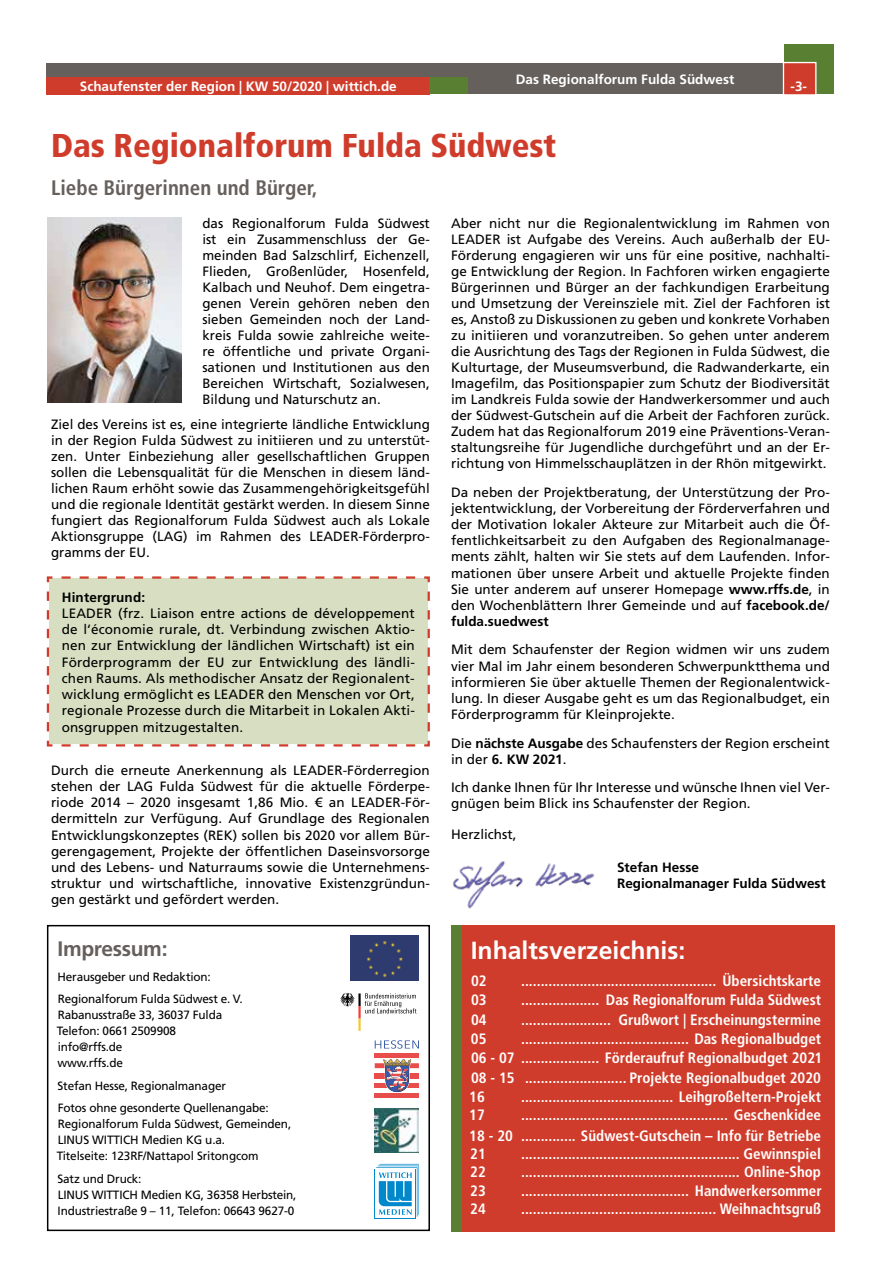
<style>
.page{position:relative;width:881px;height:1263px;background:#fff}
.page>*{position:absolute;margin:0;border:0;box-sizing:border-box;transform-origin:0 0}
.t1{font:900 condensed 33px "Frutiger LT";color:#d03c2b}
.t2{font:700 24.75px "Frutiger LT";color:#fff}
.t3{font:700 condensed 21px "Frutiger LT";color:#66605c}
.t4{font:700 21px "Frutiger LT";letter-spacing:-.015em;color:#66605c}
.t5{font:700 condensed 15px/18.9px "Frutiger LT";color:#fff;text-align:right}
.t6{font:13.5px/16px "Frutiger LT";color:#000;text-align:justify}
.t7{font:700 13.5px "Frutiger LT";color:#fff}
.t8{font:700 13.5px/16.2px "Frutiger LT";color:#000}
.t9{font:12px/16px "Frutiger LT";letter-spacing:-.015em;color:#000}
.s1{font-weight:700}
</style>
<div class="page">
<div style="left:47px;top:63px;width:786px;height:31px;background:#66605c"></div>
<div style="left:784px;top:44px;width:49px;height:50px;background:#587f32"></div>
<div style="left:782px;top:62px;width:34px;height:34px;background:#d03c2b;border:1px solid #fff"></div>
<div style="left:47px;top:77px;width:382px;height:17px;background:#d03c2b"></div>
<div style="left:429px;top:77px;width:38px;height:17px;background:#587f32"></div>
<div style="left:461px;top:925px;width:373px;height:306px;background:#d03c2b"></div>
<div style="left:451px;top:925px;width:10px;height:306px;background:#587f32"></div>
<div style="left:47px;top:925px;width:383px;height:306px;border:2px solid #000"></div>
<div style="left:374px;top:1053px;width:45px;height:5px;background:#e84d4c"></div>
<div style="left:374px;top:1063px;width:45px;height:5px;background:#e84d4c"></div>
<div style="left:374px;top:1073px;width:45px;height:5px;background:#e84d4c"></div>
<div style="left:374px;top:1083px;width:45px;height:5px;background:#e84d4c"></div>
<hr style="left:374px;top:1093px;width:45px;height:4px;background:#e84d4c">
<svg style="left:382px;top:1059px;width:29px;height:34px"></svg>
<svg style="left:374px;top:1040px;width:45px;height:9px"></svg>
<div style="left:350px;top:936px;width:68px;height:45px;background:#2e3b6f"></div>
<img style="left:374px;top:1109px;width:44px;height:44px">
<svg style="left:340px;top:993px;width:76px;height:38px"></svg>
<div style="left:374px;top:1169px;width:41px;height:49px;background:#0088ca"></div>
<div style="left:375px;top:1169px;width:40px;height:49px;background:#fff"></div>
<svg style="left:376px;top:1164px;width:42px;height:53px"></svg>
<img style="left:453px;top:861px;width:142px;height:48px">
<img style="left:47px;top:218px;width:134px;height:185px">
<svg style="left:46px;top:576px;width:384px;height:171px;background:#daddc2"></svg>
<p class="t7" style="left:515px;top:71px;width:220px">Das Regionalforum Fulda Südwest</p>
<p class="t7" style="left:80px;top:78px;width:318px">Schaufenster der Region | KW 50/2020 | wittich.de</p>
<p class="t7" style="left:790px;top:79px;width:18px">-3-</p>
<h1 class="t1" style="left:51px;top:125px;width:506px">Das Regionalforum Fulda Südwest</h1>
<h3 class="t3" style="left:51px;top:175px;width:268px">Liebe Bürgerinnen und Bürger,</h3>
<p class="t6" style="left:202px;top:215px;width:229px">das Regionalforum Fulda Südwest ist ein Zusammenschluss der Ge&shy;meinden Bad Salzschlirf, Eichenzell, Flieden, Großenlüder, Hosenfeld, Kalbach und Neuhof. Dem eingetra&shy;genen Verein gehören neben den sieben Gemeinden noch der Land&shy;kreis Fulda sowie zahlreiche weite&shy;re öffentliche und private Organi&shy;sationen und Institutionen aus den Bereichen Wirtschaft, Sozialwesen, Bildung und Naturschutz an.</p>
<p class="t6" style="left:51px;top:416px;width:380px">Ziel des Vereins ist es, eine integrierte ländliche Entwicklung in der Region Fulda Südwest zu initiieren und zu unterstüt&shy;zen. Unter Einbeziehung aller gesellschaftlichen Gruppen sollen die Lebensqualität für die Menschen in diesem länd&shy;lichen Raum erhöht sowie das Zusammengehörigkeitsgefühl und die regionale Identität gestärkt werden. In diesem Sinne fungiert das Regionalforum Fulda Südwest auch als Lokale Aktionsgruppe (LAG) im Rahmen des LEADER-Förderpro&shy;gramms der EU.</p>
<p class="t6" style="left:451px;top:215px;width:380px">Aber nicht nur die Regionalentwicklung im Rahmen von LEADER ist Aufgabe des Vereins. Auch außerhalb der EU-Förderung engagieren wir uns für eine positive, nachhalti&shy;ge Entwicklung der Region. In Fachforen wirken engagierte Bürgerinnen und Bürger an der fachkundigen Erarbeitung und Umsetzung der Vereinsziele mit. Ziel der Fachforen ist es, Anstoß zu Diskussionen zu geben und konkrete Vorhaben zu initiieren und voranzutreiben. So gehen unter anderem die Ausrichtung des Tags der Regionen in Fulda Südwest, die Kulturtage, der Museumsverbund, die Radwanderkarte, ein Imagefilm, das Positionspapier zum Schutz der Biodiversität im Landkreis Fulda sowie der Handwerkersommer und auch der Südwest-Gutschein auf die Arbeit der Fachforen zurück.<br>Zudem hat das Regionalforum 2019 eine Präventions-Veran&shy;staltungsreihe für Jugendliche durchgeführt und an der Er&shy;richtung von Himmelsschauplätzen in der Rhön mitgewirkt.</p>
<p class="t6" style="left:451px;top:485px;width:380px">Da neben der Projektberatung, der Unterstützung der Pro&shy;jektentwicklung, der Vorbereitung der Förderverfahren und der Motivation lokaler Akteure zur Mitarbeit auch die Öf&shy;fentlichkeitsarbeit zu den Aufgaben des Regionalmanage&shy;ments zählt, halten wir Sie stets auf dem Laufenden. Infor&shy;mationen über unsere Arbeit und aktuelle Projekte finden Sie unter anderem auf unserer Homepage <span class="s1">www.rffs.de</span>, in den Wochenblättern Ihrer Gemeinde und auf <span class="s1">facebook.de/ fulda.suedwest</span></p>
<p class="t6" style="left:451px;top:642px;width:380px">Mit dem Schaufenster der Region widmen wir uns zudem vier Mal im Jahr einem besonderen Schwerpunktthema und informieren Sie über aktuelle Themen der Regionalentwick&shy;lung. In dieser Ausgabe geht es um das Regionalbudget, ein Förderprogramm für Kleinprojekte.</p>
<p class="t6" style="left:451px;top:735px;width:380px">Die <span class="s1">nächste Ausgabe</span> des Schaufensters der Region erscheint in der <span class="s1">6. KW 2021</span>.</p>
<p class="t6" style="left:451px;top:780px;width:380px">Ich danke Ihnen für Ihr Interesse und wünsche Ihnen viel Ver&shy;gnügen beim Blick ins Schaufenster der Region.</p>
<p class="t6" style="left:451px;top:827px;width:67px">Herzlichst,</p>
<p class="t8" style="left:62px;top:589px;width:85px">Hintergrund:</p>
<p class="t6" style="left:62px;top:605px;width:354px">LEADER (frz. Liaison entre actions de développement de l‘économie rurale, dt. Verbindung zwischen Aktio&shy;nen zur Entwicklung der ländlichen Wirtschaft) ist ein Förderprogramm der EU zur Entwicklung des ländli&shy;chen Raums. Als methodischer Ansatz der Regionalent&shy;wicklung ermöglicht es LEADER den Menschen vor Ort, regionale Prozesse durch die Mitarbeit in Lokalen Akti&shy;onsgruppen mitzugestalten.</p>
<p class="t6" style="left:51px;top:763px;width:380px">Durch die erneute Anerkennung als LEADER-Förderregion stehen der LAG Fulda Südwest für die aktuelle Förderpe&shy;riode 2014 – 2020 insgesamt 1,86 Mio. € an LEADER-För&shy;dermitteln zur Verfügung. Auf Grundlage des Regionalen Entwicklungskonzeptes (REK) sollen bis 2020 vor allem Bür&shy;gerengagement, Projekte der öffentlichen Daseinsvorsorge und des Lebens- und Naturraums sowie die Unternehmens&shy;struktur und wirtschaftliche, innovative Existenzgründun&shy;gen gestärkt und gefördert werden.</p>
<p class="t8" style="left:617px;top:859px;width:210px">Stefan Hesse<br>Regionalmanager Fulda Südwest</p>
<h3 class="t4" style="left:57px;top:936px;width:111px">Impressum:</h3>
<p class="t9" style="left:58px;top:965px;width:186px;line-height:22.5px">Herausgeber und Redaktion:<br>Regionalforum Fulda Südwest e. V.</p>
<p class="t9" style="left:57px;top:1007px;width:167px">Rabanusstraße 33, 36037 Fulda<br>Telefon: 0661 2509908 info@rffs.de<br>www.rffs.de</p>
<p class="t9" style="left:58px;top:1074px;width:212px;line-height:22.5px">Stefan Hesse, Regionalmanager<br>Fotos ohne gesonderte Quellenangabe:</p>
<p class="t9" style="left:57px;top:1116px;width:236px">Regionalforum Fulda Südwest, Gemeinden,<br>LINUS WITTICH Medien KG u.a.<br>Titelseite: 123RF/Nattapol Sritongcom</p>
<p class="t9" style="left:58px;top:1170px;width:240px">Satz und Druck:<br>LINUS WITTICH Medien KG, 36358 Herbstein,<br>Industriestraße 9 – 11, Telefon: 06643 9627-0</p>
<h2 class="t2" style="left:470px;top:936px;width:216px">Inhaltsverzeichnis:</h2>
<p class="t5" style="left:471px;top:972px;width:17px">02</p>
<p class="t5" style="left:521px;top:972px;width:301px">.................................................. Übersichtskarte</p>
<p class="t5" style="left:471px;top:990px;width:17px">03</p>
<p class="t5" style="left:521px;top:990px;width:301px">.................... Das Regionalforum Fulda Südwest</p>
<p class="t5" style="left:471px;top:1011px;width:17px">04</p>
<p class="t5" style="left:521px;top:1011px;width:301px">....................... Grußwort | Erscheinungstermine</p>
<p class="t5" style="left:471px;top:1029px;width:17px">05</p>
<p class="t5" style="left:471px;top:1029px;width:352px">........................................... Das Regionalbudget<br>06 - 07 .................... Förderaufruf Regionalbudget 2021</p>
<p class="t5" style="left:469px;top:1069px;width:353px;line-height:18.3px;text-align:left">08 - 15 .......................... Projekte Regionalbudget 2020<br>16</p>
<p class="t5" style="left:521px;top:1087px;width:301px">....................................... Leihgroßeltern-Projekt</p>
<p class="t5" style="left:469px;top:1104px;width:353px;line-height:20.5px">..................................................... Geschenkidee<br>18 - 20 .............. Südwest-Gutschein – Info für Betriebe</p>
<p class="t5" style="left:470px;top:1144px;width:17px">21</p>
<p class="t5" style="left:521px;top:1144px;width:301px">........................................................ Gewinnspiel</p>
<p class="t5" style="left:470px;top:1163px;width:17px">22</p>
<p class="t5" style="left:521px;top:1163px;width:301px">........................................................ Online-Shop</p>
<p class="t5" style="left:470px;top:1181px;width:17px">23</p>
<p class="t5" style="left:521px;top:1181px;width:302px">........................................... Handwerkersommer</p>
<p class="t5" style="left:470px;top:1199px;width:17px">24</p>
<p class="t5" style="left:521px;top:1199px;width:301px">.................................................. Weihnachtsgruß</p>
<p class="t5" style="left:469px;top:1105px;width:17px">17</p>
</div>
